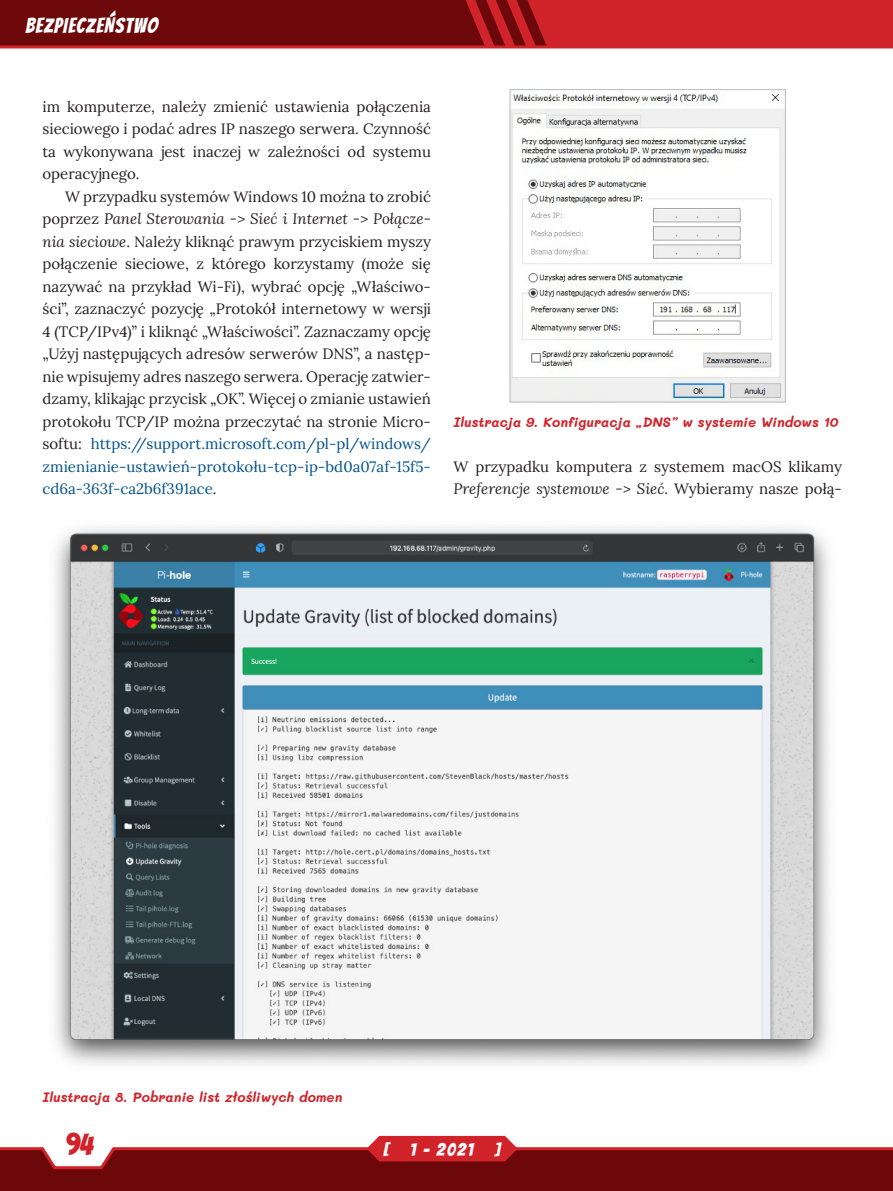
<style>
.page{position:relative;width:893px;height:1191px;background:#fff}
.page>*{position:absolute;margin:0;border:0;box-sizing:border-box;transform-origin:0 0}
.t1{font:30px "Bangers";color:#d1232a}
.t2{font:21px "Bangers";letter-spacing:.05em;color:#fff}
.t3{font:18px "Bangers";color:#fff}
.Body_sA{font:15px/22.5px "Lora";letter-spacing:.005em;color:#231f20;text-align:justify}
.Body{font:15px/22.5px "Lora";color:#231f20;text-align:justify}
.Body_nIndent_sA{font:15px/22.5px "Lora";color:#231f20}
.Podpisy_Rysunkow{font:italic 700 13.5px "Mali";color:#d1232a}
.s1{font-style:italic}
.s2{color:#00528b}
</style>
<div class="page">
<div style="left:547px;top:0;width:346px;height:45px;background:#d1232a"></div>
<svg style="left:0;top:0;width:547px;height:45px;background:#73090b"></svg>
<svg style="left:0;top:1135px;width:893px;height:56px"></svg>
<hr style="left:0;top:45px;width:893px;height:3px;background:#d1232a">
<img style="left:512px;top:94px;width:272px;height:306px">
<div style="left:510px;top:89px;width:276px;height:313px;border:1px solid #bcbdc0"></div>
<img style="left:55px;top:527px;width:775px;height:538px">
<h2 class="t2" style="left:26px;top:13px;width:133px">BEZPIECZEŃSTWO</h2>
<p class="Body" style="left:43px;top:94px;width:390px">im komputerze, należy zmienić ustawienia połączenia sieciowego i podać adres IP naszego serwera. Czynność ta wykonywana jest inaczej w zależności od systemu operacyjnego.</p>
<p class="Body_sA" style="left:43px;top:184px;width:390px;text-indent:22px">W przypadku systemów Windows 10 można to zrobić poprzez <span class="s1">Panel Sterowania -&gt; Sieć i Internet -&gt; Połącze&shy;nia sieciowe</span>. Należy kliknąć prawym przyciskiem myszy połączenie sieciowe, z którego korzystamy (może się nazywać na przykład Wi-Fi), wybrać opcję „Właściwo&shy;ści”, zaznaczyć pozycję „Protokół internetowy w wersji 4 (TCP/IPv4)” i kliknąć „Właściwości”. Zaznaczamy opcję „Użyj następujących adresów serwerów DNS”, a następ&shy;nie wpisujemy adres naszego serwera. Operację zatwier&shy;dzamy, klikając przycisk „OK”. Więcej o zmianie ustawień protokołu TCP/IP można przeczytać na stronie Micro&shy;softu: <span class="s2">https://support.microsoft.com/pl-pl/windows/ zmienianie-ustawień-protokołu-tcp-ip-bd0a07af-15f5- cd6a-363f-ca2b6f391ace</span>.</p>
<p class="Podpisy_Rysunkow" style="left:453px;top:414px;width:386px">Ilustracja 9. Konfiguracja „DNS” w systemie Windows 10</p>
<p class="Body_nIndent_sA" style="left:453px;top:454px;width:390px">W przypadku komputera z systemem macOS klikamy<br><span class="s1">Preferencje systemowe -&gt; Sieć</span>. Wybieramy nasze połą-</p>
<p class="Podpisy_Rysunkow" style="left:43px;top:1089px;width:301px">Ilustracja 8. Pobranie list złośliwych domen</p>
<h1 class="t1" style="left:64px;top:1127px;width:30px">94</h1>
<p class="t3" style="left:383px;top:1138px;width:119px">[ 1 - 2021 ]</p>
</div>
